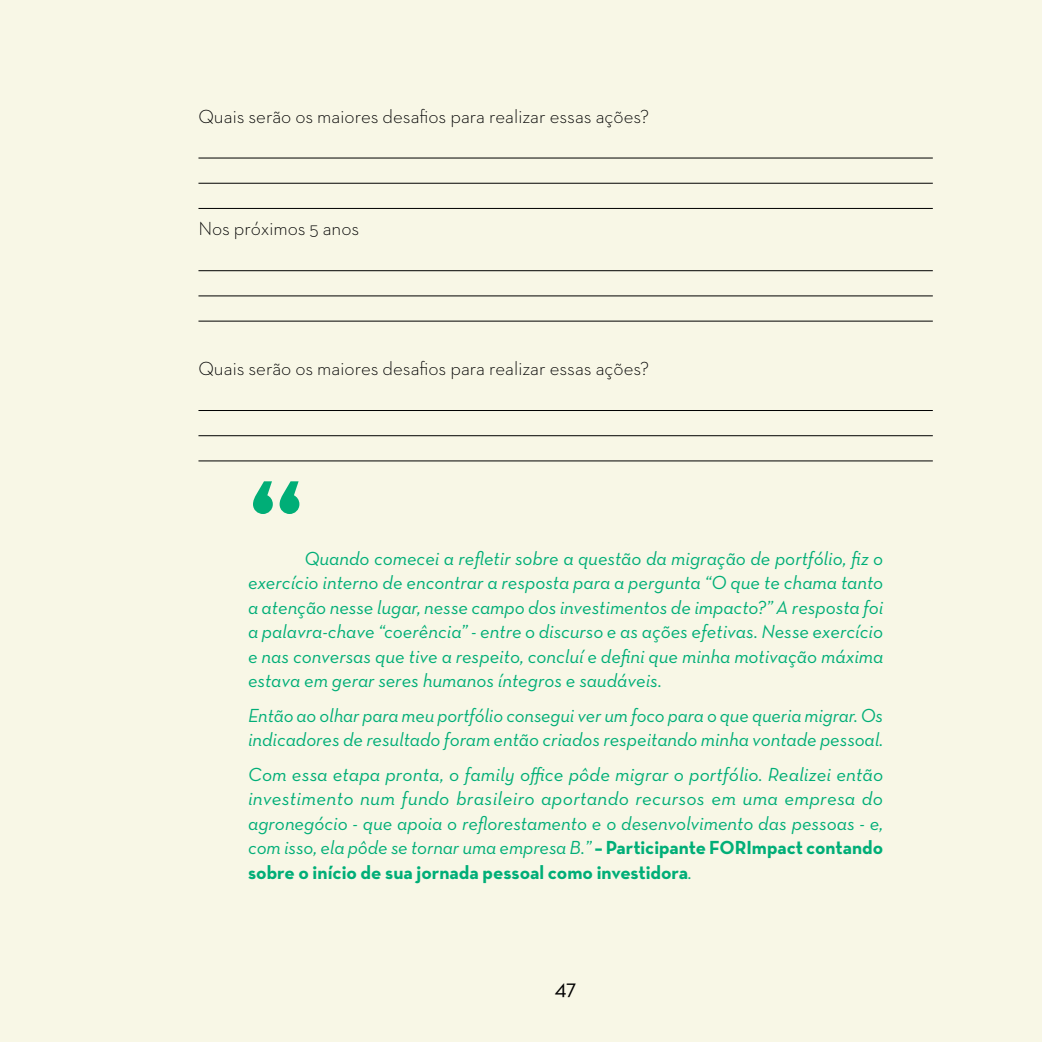
<style>
.page{position:relative;width:1042px;height:1042px;background:#f8f7e6}
.page>*{position:absolute;margin:0;border:0;box-sizing:border-box;transform-origin:0 0}
.t1{font:700 122.5px "Neutra Text";color:#00ae77}
.t2{font:22.75px "Neutra Text";color:#000}
.t3{font:italic 19.25px/24.5px "Neutra Text";color:#00ae77;text-align:justify}
.t4{font:300 19.25px "Neutra Text";color:#000}
.s1{font-weight:700;font-style:normal}
</style>
<div class="page">
<hr style="left:198px;top:158px;width:735px;height:1px;background:#000">
<hr style="left:198px;top:183px;width:735px;height:1px;background:#000">
<hr style="left:198px;top:208px;width:735px;height:1px;background:#000">
<hr style="left:198px;top:270px;width:735px;height:1px;background:#000">
<hr style="left:198px;top:296px;width:735px;height:1px;background:#000">
<hr style="left:198px;top:321px;width:735px;height:1px;background:#000">
<hr style="left:198px;top:410px;width:735px;height:1px;background:#000">
<hr style="left:198px;top:435px;width:735px;height:1px;background:#000">
<hr style="left:198px;top:461px;width:735px;height:1px;background:#000">
<p class="t4" style="left:198px;top:104px;width:452px">Quais serão os maiores desafios para realizar essas ações?</p>
<p class="t4" style="left:198px;top:217px;width:162px">Nos próximos 5 anos</p>
<p class="t4" style="left:198px;top:357px;width:452px">Quais serão os maiores desafios para realizar essas ações?</p>
<h1 class="t1" style="left:248px;top:446px;width:58px">“</h1>
<p class="t3" style="left:248px;top:545px;width:637px;text-indent:56px">Quando comecei a refletir sobre a questão da migração de portfólio, fiz o exercício interno de encontrar a resposta para a pergunta “O que te chama tanto a atenção nesse lugar, nesse campo dos investimentos de impacto?” A resposta foi a palavra-chave “coerência” - entre o discurso e as ações efetivas. Nesse exercício e nas conversas que tive a respeito, concluí e defini que minha motivação máxima estava em gerar seres humanos íntegros e saudáveis.</p>
<p class="t3" style="left:248px;top:702px;width:637px">Então ao olhar para meu portfólio consegui ver um foco para o que queria migrar. Os indicadores de resultado foram então criados respeitando minha vontade pessoal.</p>
<p class="t3" style="left:248px;top:761px;width:637px">Com essa etapa pronta, o family office pôde migrar o portfólio. Realizei então investimento num fundo brasileiro aportando recursos em uma empresa do agronegócio - que apoia o reflorestamento e o desenvolvimento das pessoas - e, com isso, ela pôde se tornar uma empresa B.” <span class="s1">– Participante FORImpact contando sobre o início de sua jornada pessoal como investidora</span>.</p>
<p class="t2" style="left:555px;top:974px;width:23px">47</p>
</div>
